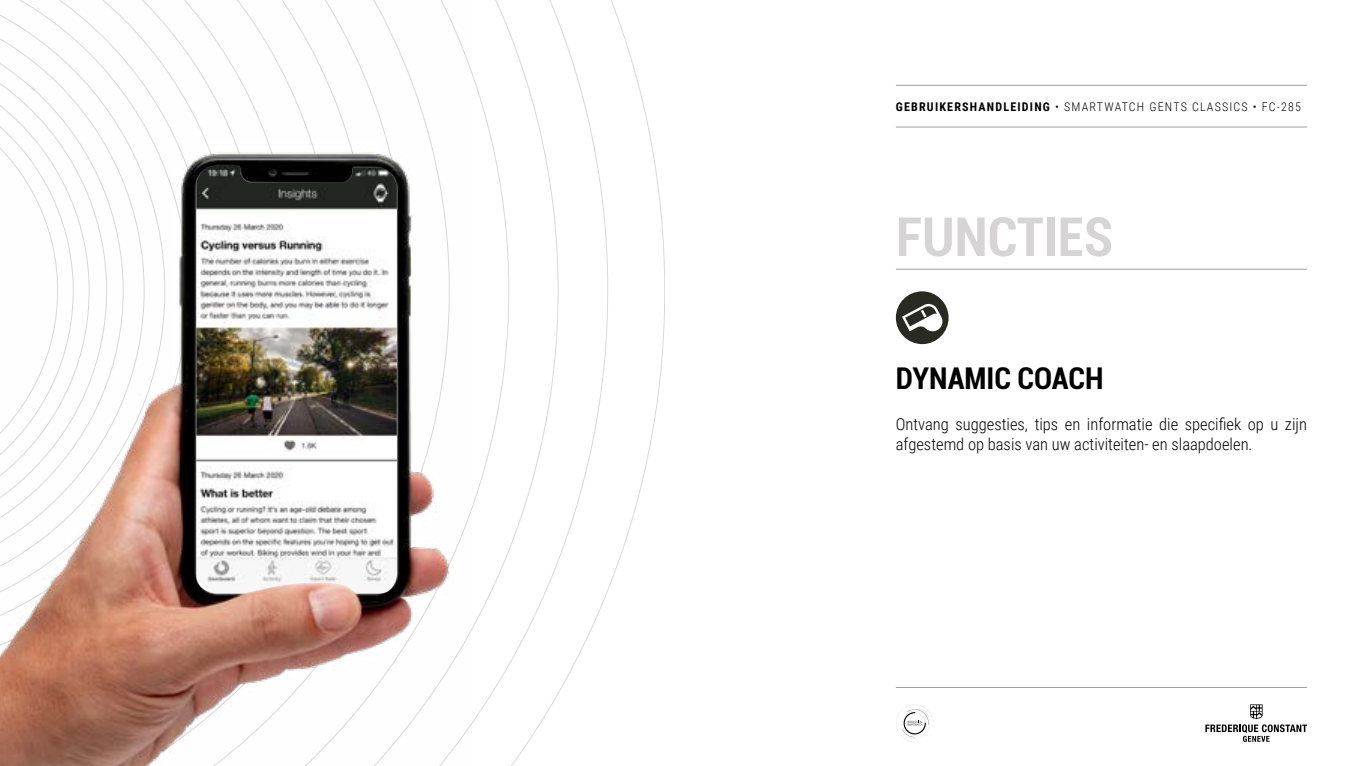
<style>
.page{position:relative;width:1361px;height:766px;background:#fff}
.page>*{position:absolute;margin:0;border:0;box-sizing:border-box;transform-origin:0 0}
.t1{font:700 condensed 54px "Roboto";color:#d6d4d5}
.t2{font:700 condensed 30px "Roboto";color:#000}
.t3{font:300 16.5px/19.8px "Roboto Condensed";color:#000}
.t4{font:300 12px "Roboto Condensed";letter-spacing:.1em;color:#000}
.s1{font-weight:700}
</style>
<div class="page">
<svg style="left:472px;top:0;width:193px;height:765px"></svg>
<hr style="left:896px;top:269px;width:411px;height:1px;background:#9d9d9c">
<svg style="left:1205px;top:704px;width:102px;height:37px"></svg>
<hr style="left:896px;top:687px;width:411px;height:1px;background:#9d9d9c">
<hr style="left:896px;top:127px;width:411px;height:1px;background:#9d9d9c">
<hr style="left:896px;top:85px;width:411px;height:1px;background:#9d9d9c">
<div style="left:896px;top:291px;width:52px;height:53px;background:#292b23;border-radius:50%"></div>
<svg style="left:902px;top:304px;width:40px;height:27px"></svg>
<svg style="left:896px;top:704px;width:37px;height:37px"></svg>
<img style="left:0;top:0;width:472px;height:765px">
<img style="left:196px;top:166px;width:202px;height:427px">
<p class="t4" style="left:896px;top:98px;width:407px"><span class="s1">GEBRUIKERSHANDLEIDING</span> • SMARTWATCH GENTS CLASSICS • FC-285</p>
<h1 class="t1" style="left:896px;top:199px;width:219px">FUNCTIES</h1>
<h2 class="t2" style="left:896px;top:357px;width:209px">DYNAMIC COACH</h2>
<p class="t3" style="left:896px;top:413px;width:412px">Ontvang suggesties, tips en informatie die specifiek op u zijn afgestemd op basis van uw activiteiten- en slaapdoelen.</p>
</div>
